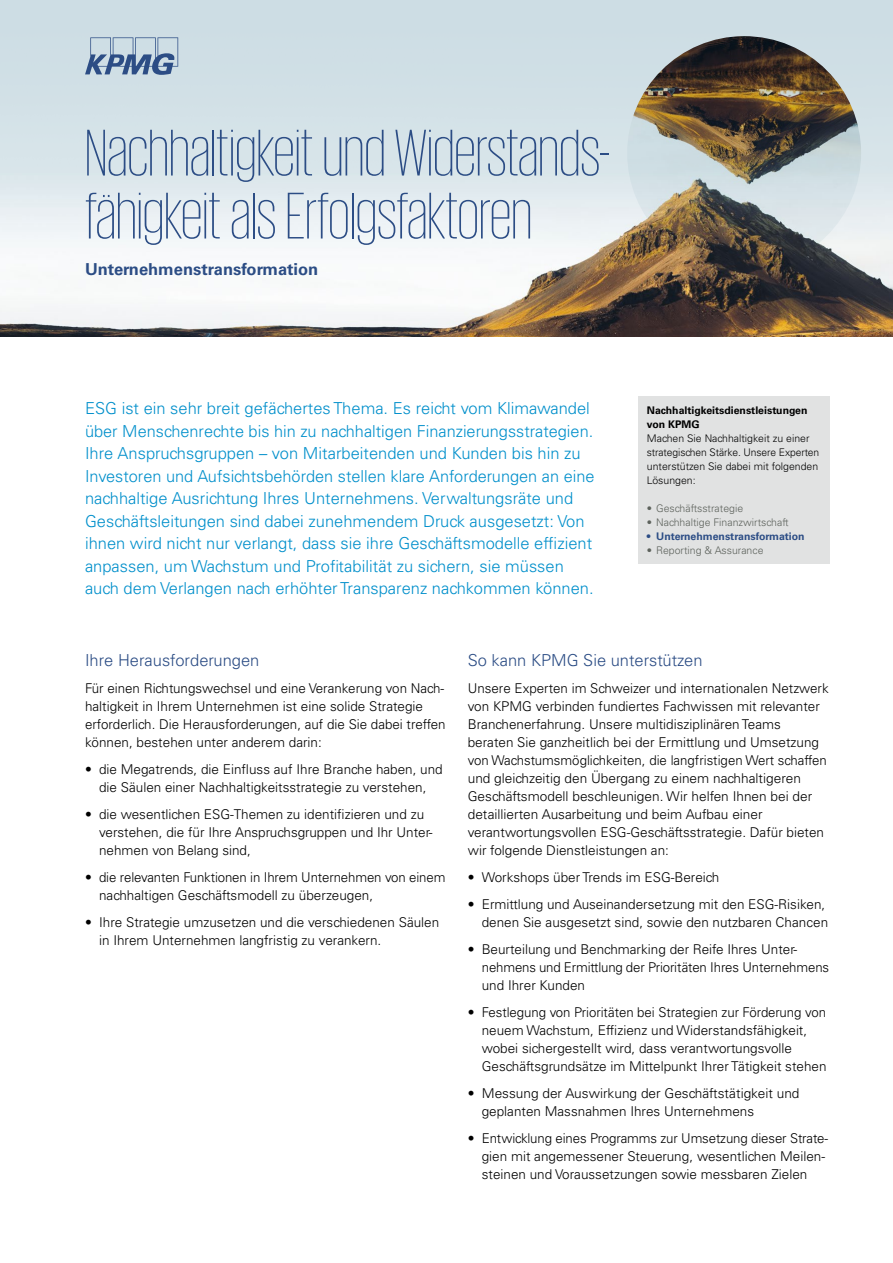
<style>
.page{position:relative;width:893px;height:1263px;background:#fff}
.page>*{position:absolute;margin:0;border:0;box-sizing:border-box;transform-origin:0 0}
.t1{font:200 67.5px/63px "KPMG";color:#2c4d85}
.t2{font:300 16.5px/22.5px "Univers LT Std";color:#008fcb}
.t3{font:300 16.5px "Univers LT Std";color:#2c4d85}
.t4{font:700 16.5px "Univers LT Std";color:#2c4d85}
.t5{font:300 13.5px/18px "Univers LT Std";color:#000}
.t6{font:300 10.5px/14.1px "Univers LT Std";color:#000}
.t7{font:300 10.5px "Univers LT Std";color:#5d625c}
.t8{font:700 10.5px/14.1px "Univers LT Std";color:#000}
.t9{font:700 10.5px "Univers LT Std";color:#2c4d85}
</style>
<div class="page">
<img style="left:457px;top:172px;width:436px;height:165px">
<img style="left:0;top:172px;width:457px;height:165px">
<div style="left:0;top:0;width:457px;height:172px;background:#d1e0e6"></div>
<svg style="left:85px;top:37px;width:93px;height:38px;background:#96abc3"></svg>
<img style="left:627px;top:36px;width:234px;height:234px">
<div style="left:638px;top:396px;width:191px;height:167px;background:#e1e2e2"></div>
<h1 class="t1" style="left:85px;top:120px;width:527px">Nachhaltigkeit und Widerstands&shy;fähigkeit als Erfolgsfaktoren</h1>
<p class="t4" style="left:85px;top:259px;width:235px">Unternehmenstransformation</p>
<p class="t2" style="left:85px;top:397px;width:511px">ESG ist ein sehr breit gefächertes Thema. Es reicht vom Klimawandel über Menschenrechte bis hin zu nachhaltigen Finanzierungsstrategien.<br>Ihre Anspruchsgruppen – von Mitarbeitenden und Kunden bis hin zu Investoren und Aufsichtsbehörden stellen klare Anforderungen an eine nachhaltige Ausrichtung Ihres Unternehmens. Verwaltungsräte und Geschäftsleitungen sind dabei zunehmendem Druck ausgesetzt: Von ihnen wird nicht nur verlangt, dass sie ihre Geschäftsmodelle effizient anpassen, um Wachstum und Profitabilität zu sichern, sie müssen auch dem Verlangen nach erhöhter Transparenz nachkommen können.</p>
<p class="t8" style="left:647px;top:403px;width:162px">Nachhaltigkeitsdienstleistungen von KPMG</p>
<p class="t6" style="left:647px;top:431px;width:174px">Machen Sie Nachhaltigkeit zu einer strategischen Stärke. Unsere Experten unterstützen Sie dabei mit folgenden<br>Lösungen:</p>
<p class="t7" style="left:647px;top:502px;width:98px">• Geschäftsstrategie</p>
<p class="t7" style="left:647px;top:516px;width:143px">• Nachhaltige Finanzwirtschaft</p>
<p class="t9" style="left:647px;top:530px;width:159px">• Unternehmenstransformation</p>
<p class="t7" style="left:647px;top:544px;width:118px">• Reporting &amp; Assurance</p>
<p class="t3" style="left:85px;top:650px;width:176px">Ihre Herausforderungen</p>
<p class="t5" style="left:85px;top:679px;width:362px">Für einen Richtungswechsel und eine Verankerung von Nach&shy;haltigkeit in Ihrem Unternehmen ist eine solide Strategie erforderlich. Die Herausforderungen, auf die Sie dabei treffen können, bestehen unter anderem darin:</p>
<p class="t5" style="left:85px;top:760px;width:359px;text-align:center">• die Megatrends, die Einfluss auf Ihre Branche haben, und die Säulen einer Nachhaltigkeitsstrategie zu verstehen,</p>
<p class="t5" style="left:99px;top:805px;width:335px;text-indent:-14px">• die wesentlichen ESG-Themen zu identifizieren und zu verstehen, die für Ihre Anspruchsgruppen und Ihr Unter&shy;nehmen von Belang sind,</p>
<p class="t5" style="left:99px;top:868px;width:348px;text-indent:-14px">• die relevanten Funktionen in Ihrem Unternehmen von einem nachhaltigen Geschäftsmodell zu überzeugen,</p>
<p class="t5" style="left:99px;top:913px;width:342px;text-indent:-14px">• Ihre Strategie umzusetzen und die verschiedenen Säulen in Ihrem Unternehmen langfristig zu verankern.</p>
<p class="t3" style="left:468px;top:650px;width:236px">So kann KPMG Sie unterstützen</p>
<p class="t5" style="left:468px;top:679px;width:362px">Unsere Experten im Schweizer und internationalen Netzwerk von KPMG verbinden fundiertes Fachwissen mit relevanter Branchenerfahrung. Unsere multidisziplinären Teams beraten Sie ganzheitlich bei der Ermittlung und Umsetzung von Wachstumsmöglichkeiten, die langfristigen Wert schaffen und gleichzeitig den Übergang zu einem nachhaltigeren Geschäftsmodell beschleunigen. Wir helfen Ihnen bei der detaillierten Ausarbeitung und beim Aufbau einer verantwortungsvollen ESG-Geschäftsstrategie. Dafür bieten wir folgende Dienstleistungen an:</p>
<p class="t5" style="left:468px;top:868px;width:253px">• Workshops über Trends im ESG-Bereich</p>
<p class="t5" style="left:468px;top:895px;width:362px;text-align:right">• Ermittlung und Auseinandersetzung mit den ESG-Risiken, denen Sie ausgesetzt sind, sowie den nutzbaren Chancen</p>
<p class="t5" style="left:482px;top:940px;width:349px;text-indent:-14px">• Beurteilung und Benchmarking der Reife Ihres Unter&shy;nehmens und Ermittlung der Prioritäten Ihres Unternehmens und Ihrer Kunden</p>
<p class="t5" style="left:482px;top:1003px;width:346px;text-indent:-14px">• Festlegung von Prioritäten bei Strategien zur Förderung von neuem Wachstum, Effizienz und Widerstandsfähigkeit, wobei sichergestellt wird, dass verantwortungsvolle Geschäftsgrundsätze im Mittelpunkt Ihrer Tätigkeit stehen</p>
<p class="t5" style="left:482px;top:1084px;width:319px;text-indent:-14px">• Messung der Auswirkung der Geschäftstätigkeit und geplanten Massnahmen Ihres Unternehmens</p>
<p class="t5" style="left:482px;top:1129px;width:348px;text-indent:-14px">• Entwicklung eines Programms zur Umsetzung dieser Strate&shy;gien mit angemessener Steuerung, wesentlichen Meilen&shy;steinen und Voraussetzungen sowie messbaren Zielen</p>
</div>
